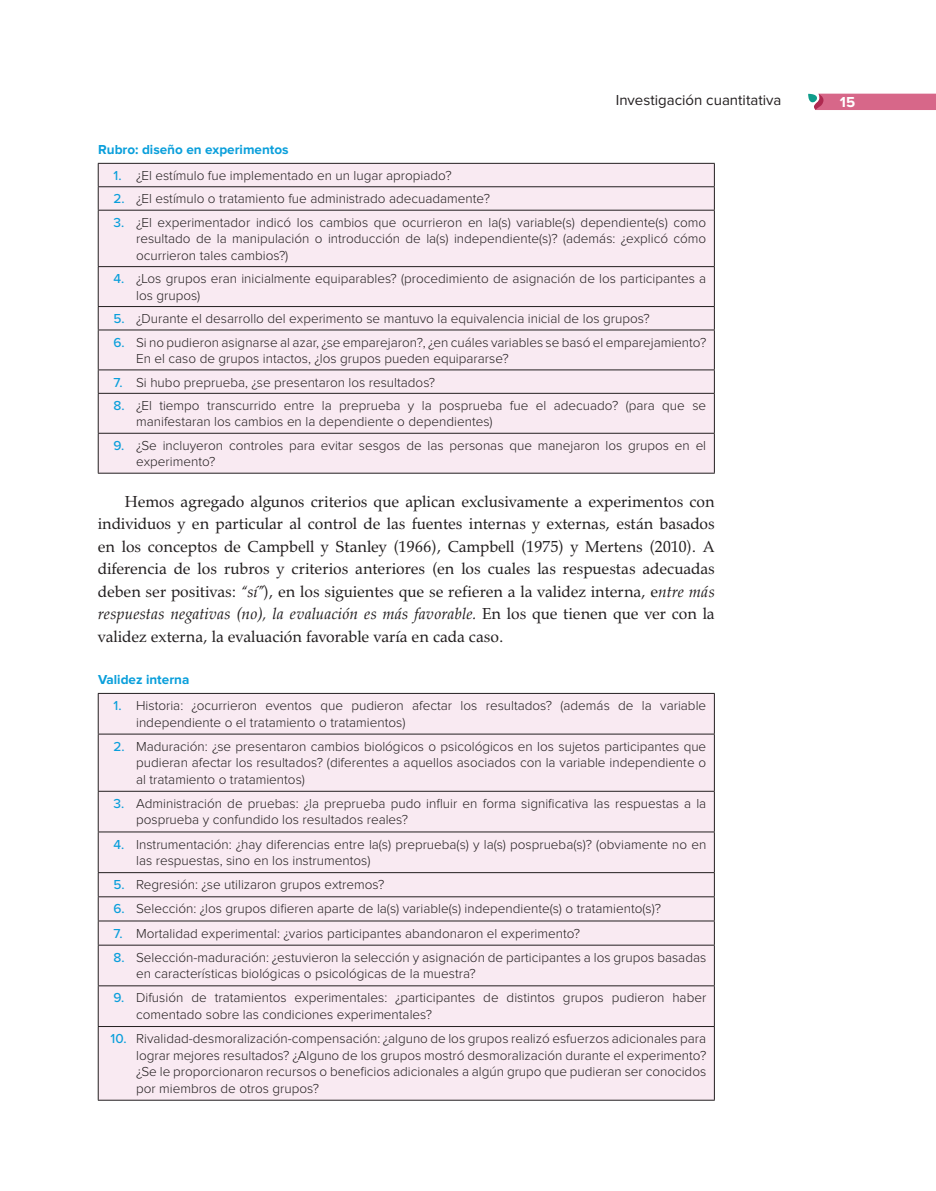
<style>
.page{position:relative;width:936px;height:1191px;background:#fff}
.page>*{position:absolute;margin:0;border:0;box-sizing:border-box;transform-origin:0 0}
.t1{font:16.5px/22.5px "URW Palladio TOT";color:#231f20;text-align:justify}
.t2{font:15px "Proxima Nova";color:#231f20}
.t3{font:700 15px "Proxima Nova";color:#fff}
.t4{font:300 13.5px/16.5px "Proxima Nova";color:#231f20}
.t5{font:700 13.5px "Proxima Nova";color:#0a9fdb}
.s1{font-weight:500;color:#0a9fdb}
.s2{font-style:italic}
</style>
<div class="page">
<svg style="left:808px;top:94px;width:127px;height:16px;background:#d16c8c"></svg>
<div style="left:99px;top:164px;width:615px;height:309px;background:#f9eaf2"></div>
<hr style="left:98px;top:186px;width:616px;height:1px;background:#231f20">
<svg style="left:98px;top:164px;width:1px;height:46px"></svg>
<svg style="left:714px;top:164px;width:1px;height:46px"></svg>
<hr style="left:98px;top:210px;width:616px;height:1px;background:#231f20">
<hr style="left:98px;top:210px;width:1px;height:56px;background:#231f20">
<hr style="left:714px;top:210px;width:1px;height:56px;background:#231f20">
<hr style="left:98px;top:266px;width:616px;height:1px;background:#231f20">
<hr style="left:98px;top:267px;width:1px;height:39px;background:#231f20">
<hr style="left:714px;top:267px;width:1px;height:39px;background:#231f20">
<hr style="left:98px;top:306px;width:616px;height:1px;background:#231f20">
<svg style="left:98px;top:307px;width:1px;height:22px"></svg>
<svg style="left:714px;top:307px;width:1px;height:22px"></svg>
<hr style="left:98px;top:329px;width:616px;height:1px;background:#231f20">
<hr style="left:98px;top:330px;width:1px;height:39px;background:#231f20">
<hr style="left:714px;top:330px;width:1px;height:39px;background:#231f20">
<hr style="left:98px;top:369px;width:616px;height:1px;background:#231f20">
<svg style="left:98px;top:370px;width:1px;height:23px"></svg>
<svg style="left:714px;top:370px;width:1px;height:23px"></svg>
<hr style="left:98px;top:393px;width:616px;height:1px;background:#231f20">
<hr style="left:98px;top:394px;width:1px;height:39px;background:#231f20">
<hr style="left:714px;top:394px;width:1px;height:39px;background:#231f20">
<hr style="left:98px;top:433px;width:616px;height:1px;background:#231f20">
<hr style="left:98px;top:433px;width:1px;height:40px;background:#231f20">
<hr style="left:714px;top:433px;width:1px;height:40px;background:#231f20">
<hr style="left:98px;top:473px;width:616px;height:1px;background:#231f20">
<hr style="left:98px;top:163px;width:616px;height:1px;background:#231f20">
<div style="left:99px;top:694px;width:615px;height:405px;background:#f9eaf2"></div>
<hr style="left:98px;top:694px;width:1px;height:39px;background:#231f20">
<hr style="left:714px;top:694px;width:1px;height:39px;background:#231f20">
<hr style="left:98px;top:733px;width:616px;height:1px;background:#231f20">
<hr style="left:98px;top:734px;width:1px;height:57px;background:#231f20">
<hr style="left:714px;top:734px;width:1px;height:57px;background:#231f20">
<hr style="left:98px;top:791px;width:616px;height:1px;background:#231f20">
<hr style="left:98px;top:791px;width:1px;height:40px;background:#231f20">
<hr style="left:714px;top:791px;width:1px;height:40px;background:#231f20">
<hr style="left:98px;top:831px;width:616px;height:1px;background:#231f20">
<hr style="left:98px;top:832px;width:1px;height:40px;background:#231f20">
<hr style="left:714px;top:832px;width:1px;height:40px;background:#231f20">
<hr style="left:98px;top:872px;width:616px;height:1px;background:#231f20">
<hr style="left:98px;top:896px;width:616px;height:1px;background:#231f20">
<hr style="left:98px;top:920px;width:616px;height:1px;background:#231f20">
<svg style="left:98px;top:873px;width:1px;height:71px"></svg>
<svg style="left:714px;top:873px;width:1px;height:71px"></svg>
<hr style="left:98px;top:944px;width:616px;height:1px;background:#231f20">
<hr style="left:98px;top:945px;width:1px;height:40px;background:#231f20">
<hr style="left:714px;top:945px;width:1px;height:40px;background:#231f20">
<hr style="left:98px;top:985px;width:616px;height:1px;background:#231f20">
<hr style="left:98px;top:986px;width:1px;height:40px;background:#231f20">
<hr style="left:714px;top:986px;width:1px;height:40px;background:#231f20">
<hr style="left:98px;top:1026px;width:616px;height:1px;background:#231f20">
<hr style="left:98px;top:1027px;width:1px;height:72px;background:#231f20">
<hr style="left:714px;top:1027px;width:1px;height:72px;background:#231f20">
<hr style="left:98px;top:1099px;width:616px;height:1px;background:#231f20">
<hr style="left:98px;top:693px;width:616px;height:1px;background:#231f20">
<p class="t2" style="left:615px;top:93px;width:167px">Investigación cuantitativa</p>
<p class="t3" style="left:839px;top:95px;width:17px">15</p>
<p class="t5" style="left:98px;top:144px;width:192px">Rubro: diseño en experimentos</p>
<p class="t4" style="left:114px;top:168px;width:339px"><span class="s1">1.</span> ¿El estímulo fue implementado en un lugar apropiado?</p>
<p class="t4" style="left:114px;top:191px;width:378px"><span class="s1">2.</span> ¿El estímulo o tratamiento fue administrado adecuadamente?</p>
<p class="t4" style="left:136px;top:215px;width:571px;text-align:justify;text-indent:-23px"><span class="s1">3.</span> ¿El experimentador indicó los cambios que ocurrieron en la(s) variable(s) dependiente(s) como resultado de la manipulación o introducción de la(s) independiente(s)? (además: ¿explicó cómo ocurrieron tales cambios?)</p>
<p class="t4" style="left:136px;top:271px;width:571px;text-indent:-23px"><span class="s1">4.</span> ¿Los grupos eran inicialmente equiparables? (procedimiento de asignación de los participantes a los grupos)</p>
<p class="t4" style="left:114px;top:311px;width:537px"><span class="s1">5.</span> ¿Durante el desarrollo del experimento se mantuvo la equivalencia inicial de los grupos?</p>
<p class="t4" style="left:136px;top:334px;width:571px;text-indent:-23px"><span class="s1">6.</span> Si no pudieron asignarse al azar, ¿se emparejaron?, ¿en cuáles variables se basó el emparejamiento?<br>En el caso de grupos intactos, ¿los grupos pueden equipararse?</p>
<p class="t4" style="left:114px;top:374px;width:323px"><span class="s1">7.</span> Si hubo preprueba, ¿se presentaron los resultados?</p>
<p class="t4" style="left:136px;top:398px;width:571px;text-indent:-23px"><span class="s1">8.</span> ¿El tiempo transcurrido entre la preprueba y la posprueba fue el adecuado? (para que se manifestaran los cambios en la dependiente o dependientes)</p>
<p class="t4" style="left:136px;top:438px;width:571px;text-indent:-23px"><span class="s1">9.</span> ¿Se incluyeron controles para evitar sesgos de las personas que manejaron los grupos en el experimento?</p>
<p class="t1" style="left:98px;top:490px;width:618px;text-indent:27px">Hemos agregado algunos criterios que aplican exclusivamente a experimentos con individuos y en particular al control de las fuentes internas y externas, están basados en los conceptos de Campbell y Stanley (1966), Campbell (1975) y Mertens (2010). A diferencia de los rubros y criterios anteriores (en los cuales las respuestas adecuadas deben ser positivas: <span class="s2">“sí”</span>), en los siguientes que se refieren a la validez interna, e<span class="s2">ntre más respuestas negativas (no), la evaluación es más favorable.</span> En los que tienen que ver con la validez externa, la evaluación favorable varía en cada caso.</p>
<p class="t5" style="left:98px;top:673px;width:93px">Validez interna</p>
<p class="t4" style="left:136px;top:698px;width:571px;text-indent:-23px"><span class="s1">1.</span> Historia: ¿ocurrieron eventos que pudieron afectar los resultados? (además de la variable independiente o el tratamiento o tratamientos)</p>
<p class="t4" style="left:136px;top:738px;width:571px;text-align:justify;text-indent:-23px"><span class="s1">2.</span> Maduración: ¿se presentaron cambios biológicos o psicológicos en los sujetos participantes que pudieran afectar los resultados? (diferentes a aquellos asociados con la variable independiente o al tratamiento o tratamientos)</p>
<p class="t4" style="left:136px;top:795px;width:571px;text-indent:-23px"><span class="s1">3.</span> Administración de pruebas: ¿la preprueba pudo influir en forma significativa las respuestas a la posprueba y confundido los resultados reales?</p>
<p class="t4" style="left:136px;top:836px;width:571px;text-indent:-23px"><span class="s1">4.</span> Instrumentación: ¿hay diferencias entre la(s) preprueba(s) y la(s) posprueba(s)? (obviamente no en las respuestas, sino en los instrumentos)</p>
<p class="t4" style="left:114px;top:877px;width:272px"><span class="s1">5.</span> Regresión: ¿se utilizaron grupos extremos?</p>
<p class="t4" style="left:114px;top:901px;width:549px"><span class="s1">6.</span> Selección: ¿los grupos difieren aparte de la(s) variable(s) independiente(s) o tratamiento(s)?</p>
<p class="t4" style="left:114px;top:925px;width:468px"><span class="s1">7.</span> Mortalidad experimental: ¿varios participantes abandonaron el experimento?</p>
<p class="t4" style="left:136px;top:949px;width:571px;text-indent:-23px"><span class="s1">8.</span> Selección-maduración: ¿estuvieron la selección y asignación de participantes a los grupos basadas en características biológicas o psicológicas de la muestra?</p>
<p class="t4" style="left:136px;top:990px;width:571px;text-indent:-23px"><span class="s1">9.</span> Difusión de tratamientos experimentales: ¿participantes de distintos grupos pudieron haber comentado sobre las condiciones experimentales?</p>
<p class="t4" style="left:136px;top:1031px;width:571px;text-align:justify;text-indent:-26px"><span class="s1">10.</span> Rivalidad-desmoralización-compensación: ¿alguno de los grupos realizó esfuerzos adicionales para lograr mejores resultados? ¿Alguno de los grupos mostró desmoralización durante el experimento? ¿Se le proporcionaron recursos o beneficios adicionales a algún grupo que pudieran ser conocidos por miembros de otros grupos?</p>
</div>
